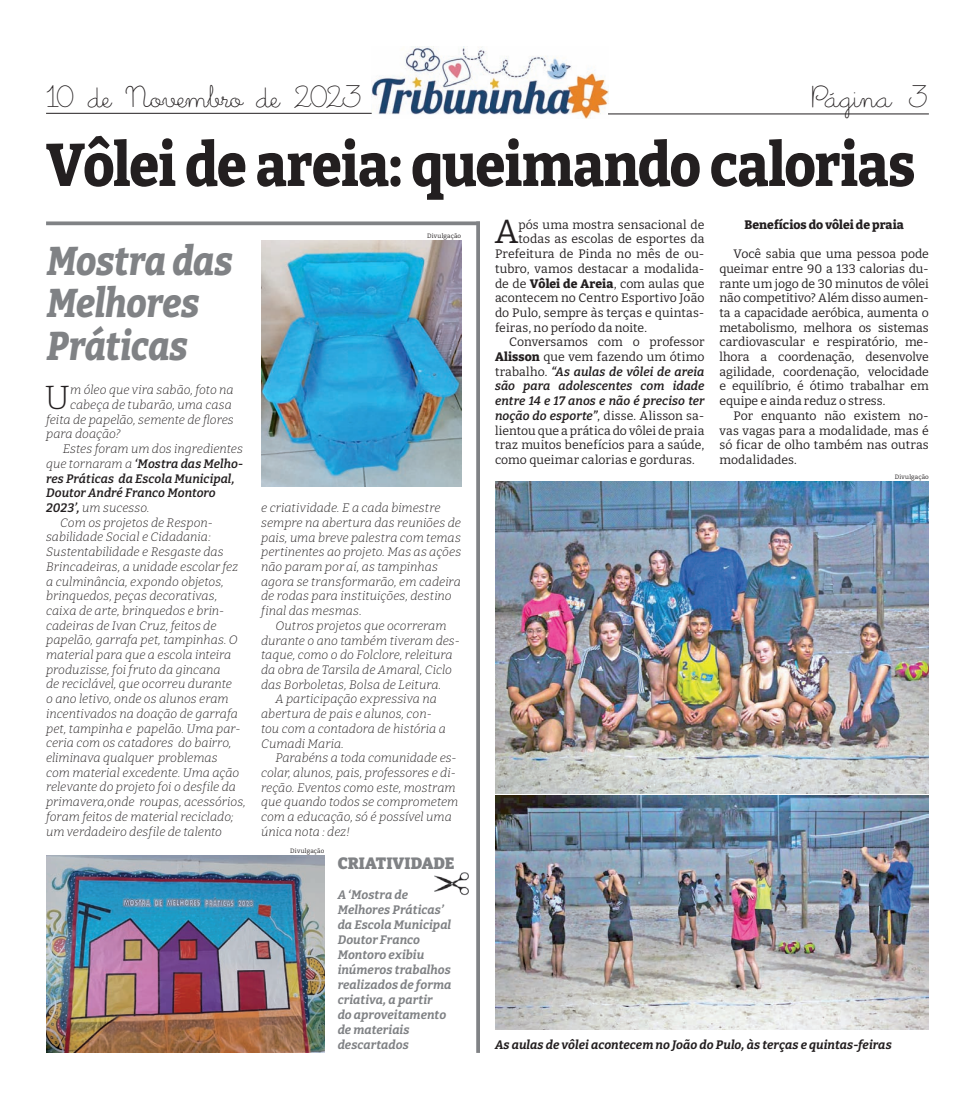
<style>
.page{position:relative;width:975px;height:1099px;background:#fff}
.page>*{position:absolute;margin:0;border:0;box-sizing:border-box;transform-origin:0 0}
.t1{font:800 60px "Bitter";letter-spacing:-.015em;color:#231f20;scale:.9 1}
.t2{font:italic 800 40px/42.5px "Bitter";letter-spacing:-.01em;color:#808285;scale:.9 1}
.t3{font:300 33.38px "Bitter";color:#231f20}
.t4{font:33.25px "Bitter";color:#231f20}
.t5{font:31.25px "Little Days Alt";letter-spacing:-.04em;color:#231f20}
.t6{font:900 16.25px "Bitter";letter-spacing:.005em;color:#808285}
.t7{font:italic 300 12.25px/14.8px "Bitter";color:#231f20}
.t8{font:12.25px/14.8px "Bitter";letter-spacing:.005em;color:#231f20;text-align:justify}
.t9{font:italic 600 12.25px "Bitter";color:#231f20}
.t10{font:italic 700 12.25px/15px "Bitter";color:#808285}
.t11{font:italic 700 12.25px "Bitter";color:#231f20}
.t12{font:800 12.25px "Bitter";color:#231f20}
.t13{font:6.25px "Bitter";letter-spacing:.025em;color:#231f20}
.s1{font-weight:800}
.s2{font-weight:400;font-style:normal}
.s3{font-weight:600;font-style:italic}
.s4{font-weight:300}
.s5{font-weight:600}
</style>
<div class="page">
<img style="left:434px;top:872px;width:35px;height:24px">
<img style="left:371px;top:47px;width:237px;height:71px">
<hr style="left:46px;top:113px;width:325px;height:1px;background:#231f20">
<hr style="left:608px;top:114px;width:320px;height:1px;background:#231f20">
<img style="left:495px;top:795px;width:433px;height:234px">
<img style="left:495px;top:481px;width:433px;height:312px">
<svg style="left:46px;top:221px;width:430px;height:4px;background:#8e9093"></svg>
<svg style="left:476px;top:221px;width:4px;height:831px;background:#87898c"></svg>
<img style="left:261px;top:240px;width:200px;height:246px">
<img style="left:46px;top:855px;width:278px;height:197px">
<h3 class="t5" style="left:46px;top:81px;width:318px">10 de Novembro de 2023</h3>
<h3 class="t5" style="left:811px;top:81px;width:119px">Página 3</h3>
<h1 class="t1" style="left:46px;top:127px;width:967px">Vôlei de areia: queimando calorias</h1>
<h3 class="t4" style="left:495px;top:211px;width:25px">A</h3>
<p class="t8" style="left:518px;top:217px;width:187px">pós uma mostra sensacional de</p>
<p class="t12" style="left:744px;top:217px;width:161px">Benefícios do vôlei de praia</p>
<p class="t8" style="left:719px;top:246px;width:211px;text-indent:14px">Você sabia que uma pessoa pode queimar entre 90 a 133 calorias du&shy;rante um jogo de 30 minutos de vôlei não competitivo? Além disso aumen&shy;ta a capacidade aeróbica, aumenta o metabolismo, melhora os sistemas cardiovascular e respiratório, me&shy;lhora a coordenação, desenvolve agilidade, coordenação, velocidade e equilíbrio, é ótimo trabalhar em equipe e ainda reduz o stress.</p>
<p class="t8" style="left:719px;top:408px;width:211px;text-indent:14px">Por enquanto não existem no&shy;vas vagas para a modalidade, mas é só ficar de olho também nas outras modalidades.</p>
<p class="t13" style="left:427px;top:232px;width:36px">Divulgação</p>
<p class="t8" style="left:518px;top:231px;width:187px">todas as escolas de esportes da</p>
<p class="t8" style="left:495px;top:246px;width:211px">Prefeitura de Pinda no mês de ou-</p>
<p class="t8" style="left:495px;top:261px;width:211px">tubro, vamos destacar a modalida-</p>
<p class="t8" style="left:495px;top:275px;width:211px">de de <span class="s1">Vôlei de Areia</span>, com aulas que</p>
<p class="t8" style="left:495px;top:290px;width:211px">acontecem no Centro Esportivo João</p>
<p class="t8" style="left:495px;top:305px;width:211px">do Pulo, sempre às terças e quintas-</p>
<p class="t8" style="left:495px;top:320px;width:153px">feiras, no período da noite.</p>
<p class="t8" style="left:509px;top:334px;width:197px">Conversamos com o professor</p>
<p class="t8" style="left:495px;top:349px;width:211px"><span class="s1">Alisson</span> que vem fazendo um ótimo</p>
<p class="t9" style="left:495px;top:364px;width:211px"><span class="s2">trabalho.</span> “As aulas de vôlei de areia</p>
<p class="t9" style="left:495px;top:378px;width:211px">são para adolescentes com idade</p>
<p class="t9" style="left:495px;top:393px;width:211px">entre 14 e 17 anos e não é preciso ter</p>
<p class="t8" style="left:495px;top:408px;width:211px"><span class="s3">noção do esporte”</span>, disse. Alisson sa-</p>
<p class="t8" style="left:495px;top:422px;width:211px">lientou que a prática do vôlei de praia</p>
<p class="t8" style="left:495px;top:437px;width:211px">traz muitos benefícios para a saúde,</p>
<p class="t8" style="left:495px;top:452px;width:201px">como queimar calorias e gorduras.</p>
<h2 class="t2" style="left:47px;top:239px;width:208px">Mostra das<br>Melhores<br>Práticas</h2>
<h3 class="t3" style="left:45px;top:376px;width:27px">U</h3>
<p class="t7" style="left:70px;top:382px;width:165px">m óleo que vira sabão, foto na</p>
<p class="t7" style="left:70px;top:397px;width:163px">cabeça de tubarão, uma casa</p>
<p class="t7" style="left:46px;top:412px;width:189px">feita de papelão, semente de flores</p>
<p class="t7" style="left:46px;top:426px;width:76px">para doação?</p>
<p class="t7" style="left:63px;top:441px;width:182px">Estes foram um dos ingredientes</p>
<p class="t9" style="left:46px;top:456px;width:198px"><span class="s4">que tornaram a</span> ‘Mostra das Melho-</p>
<p class="t9" style="left:46px;top:470px;width:190px">res Práticas da Escola Municipal,</p>
<p class="t9" style="left:46px;top:485px;width:171px">Doutor André Franco Montoro</p>
<p class="t7" style="left:46px;top:500px;width:105px"><span class="s5">2023’,</span> um sucesso.</p>
<p class="t7" style="left:60px;top:514px;width:154px">Com os projetos de Respon-</p>
<p class="t7" style="left:46px;top:529px;width:166px">sabilidade Social e Cidadania:</p>
<p class="t7" style="left:46px;top:544px;width:179px">Sustentabilidade e Resgaste das</p>
<p class="t7" style="left:46px;top:559px;width:193px">Brincadeiras, a unidade escolar fez</p>
<p class="t7" style="left:46px;top:573px;width:179px">a culminância, expondo objetos,</p>
<p class="t7" style="left:46px;top:588px;width:173px">brinquedos, peças decorativas,</p>
<p class="t7" style="left:46px;top:603px;width:180px">caixa de arte, brinquedos e brin-</p>
<p class="t7" style="left:46px;top:617px;width:172px">cadeiras de Ivan Cruz, feitos de</p>
<p class="t7" style="left:46px;top:632px;width:193px">papelão, garrafa pet, tampinhas. O</p>
<p class="t7" style="left:46px;top:647px;width:187px">material para que a escola inteira</p>
<p class="t7" style="left:46px;top:661px;width:176px">produzisse, foi fruto da gincana</p>
<p class="t7" style="left:46px;top:676px;width:187px">de reciclável, que ocorreu durante</p>
<p class="t7" style="left:46px;top:691px;width:184px">o ano letivo, onde os alunos eram</p>
<p class="t7" style="left:46px;top:706px;width:193px">incentivados na doação de garrafa</p>
<p class="t7" style="left:46px;top:720px;width:196px">pet, tampinha e papelão. Uma par-</p>
<p class="t7" style="left:46px;top:735px;width:187px">ceria com os catadores do bairro,</p>
<p class="t7" style="left:46px;top:750px;width:173px">eliminava qualquer problemas</p>
<p class="t7" style="left:46px;top:764px;width:195px">com material excedente. Uma ação</p>
<p class="t7" style="left:46px;top:779px;width:191px">relevante do projeto foi o desfile da</p>
<p class="t7" style="left:46px;top:794px;width:201px">primavera,onde roupas, acessórios,</p>
<p class="t7" style="left:46px;top:808px;width:189px">foram feitos de material reciclado;</p>
<p class="t7" style="left:46px;top:823px;width:177px">um verdadeiro desfile de talento</p>
<p class="t13" style="left:894px;top:473px;width:36px">Divulgação</p>
<p class="t7" style="left:261px;top:500px;width:201px">e criatividade. E a cada bimestre sempre na abertura das reuniões de pais, uma breve palestra com temas pertinentes ao projeto. Mas as ações não param por aí, as tampinhas agora se transformarão, em cadeira de rodas para instituições, destino final das mesmas.</p>
<p class="t7" style="left:275px;top:618px;width:173px">Outros projetos que ocorreram</p>
<p class="t7" style="left:261px;top:632px;width:200px">durante o ano também tiveram des-</p>
<p class="t7" style="left:261px;top:647px;width:193px">taque, como o do Folclore, releitura</p>
<p class="t7" style="left:261px;top:662px;width:192px">da obra de Tarsila de Amaral, Ciclo</p>
<p class="t7" style="left:261px;top:676px;width:181px">das Borboletas, Bolsa de Leitura.</p>
<p class="t7" style="left:275px;top:691px;width:163px">A participação expressiva na</p>
<p class="t7" style="left:261px;top:706px;width:172px">abertura de pais e alunos, con-</p>
<p class="t7" style="left:261px;top:721px;width:186px">tou com a contadora de história a</p>
<p class="t7" style="left:261px;top:735px;width:84px">Cumadi Maria.</p>
<p class="t7" style="left:275px;top:750px;width:183px">Parabéns a toda comunidade es-</p>
<p class="t7" style="left:261px;top:765px;width:196px">colar, alunos, pais, professores e di-</p>
<p class="t7" style="left:261px;top:779px;width:196px">reção. Eventos como este, mostram</p>
<p class="t7" style="left:261px;top:794px;width:199px">que quando todos se comprometem</p>
<p class="t7" style="left:261px;top:809px;width:192px">com a educação, só é possível uma</p>
<p class="t7" style="left:261px;top:823px;width:90px">única nota : dez!</p>
<h3 class="t6" style="left:338px;top:853px;width:118px">CRIATIVIDADE</h3>
<p class="t10" style="left:338px;top:886px;width:115px">A ‘Mostra de<br>Melhores Práticas’ da Escola Municipal<br>Doutor Franco<br>Montoro exibiu inúmeros trabalhos realizados de forma criativa, a partir<br>do aproveitamento de materiais descartados</p>
<p class="t13" style="left:290px;top:847px;width:36px">Divulgação</p>
<p class="t11" style="left:495px;top:1037px;width:398px">As aulas de vôlei acontecem no João do Pulo, às terças e quintas-feiras</p>
</div>
